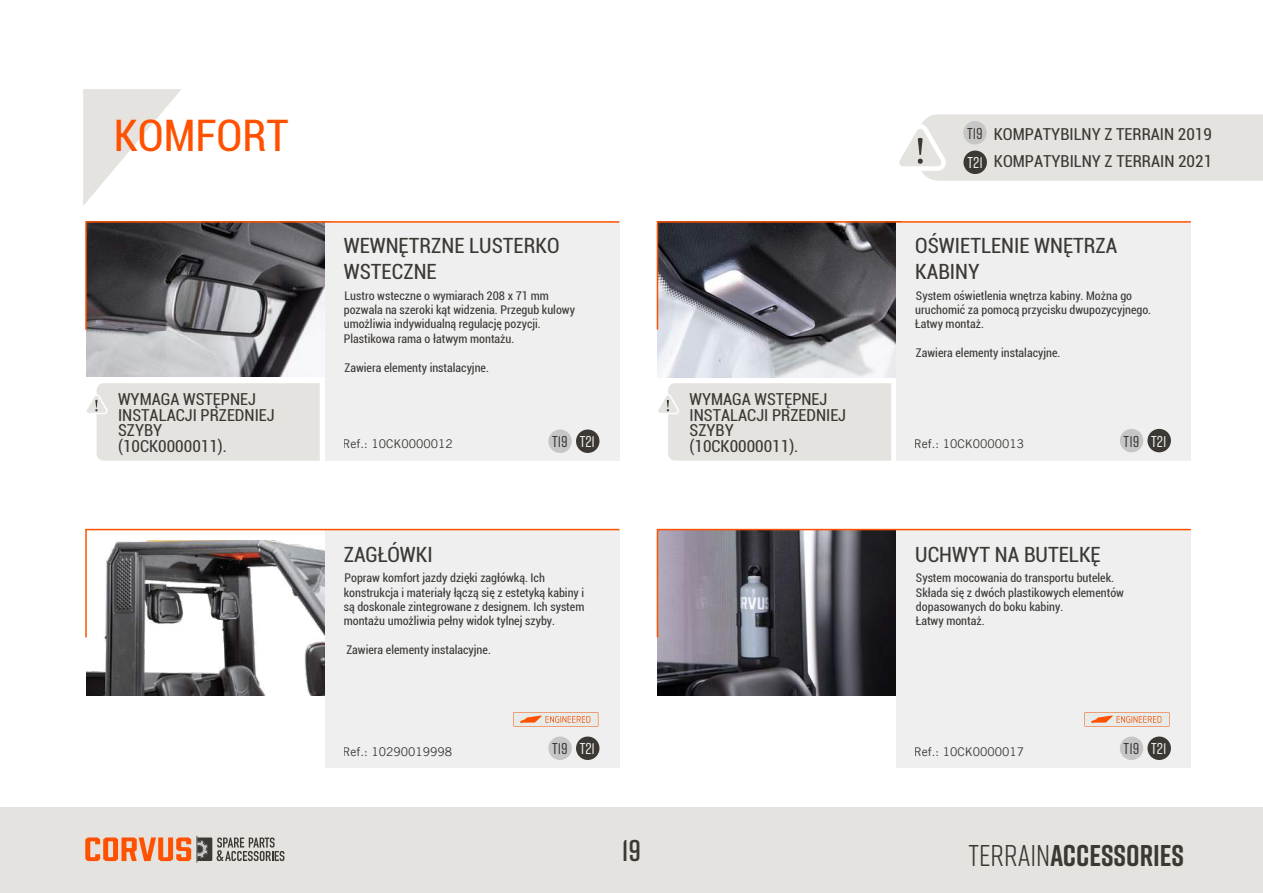
<style>
.page{position:relative;width:1263px;height:893px;background:#fff}
.page>*{position:absolute;margin:0;border:0;box-sizing:border-box;transform-origin:0 0}
.t1{font:condensed 43.5px "Roboto";color:#ff5100}
.t2{font:700 30px "Rift";color:#3c3935}
.t3{font:600 30px "Rift";color:#3c3935}
.t4{font:condensed 21px/26px "Roboto";color:#3c3935}
.t5{font:condensed 16.5px/15.6px "Roboto";color:#3c3935}
.t6{font:500 15.75px "Rift";color:#3c3935}
.t7{font:500 15.75px "Rift";color:#efefef}
.t8{font:condensed 12px/14.4px "Roboto";color:#3c3935}
.t9{font:12px "Trade Gothic LT";color:#3c3935}
.s1{color:#efefef}
.s2{font-weight:400}
</style>
<div class="page">
<div style="left:0;top:807px;width:1263px;height:86px;background:#e4e3df"></div>
<svg style="left:85px;top:836px;width:199px;height:27px"></svg>
<svg style="left:83px;top:89px;width:98px;height:117px"></svg>
<svg style="left:899px;top:114px;width:364px;height:67px;background:#e1e0dd"></svg>
<img style="left:86px;top:331px;width:219px;height:46px">
<img style="left:657px;top:331px;width:239px;height:46px">
<img style="left:86px;top:639px;width:239px;height:56px">
<img style="left:657px;top:639px;width:239px;height:56px">
<div style="left:87px;top:383px;width:233px;height:78px;background:#e4e3df"></div>
<div style="left:658px;top:383px;width:233px;height:78px;background:#e4e3df"></div>
<div style="left:325px;top:530px;width:294px;height:238px;background:#efefef"></div>
<svg style="left:85px;top:528px;width:535px;height:111px"></svg>
<div style="left:548px;top:736px;width:24px;height:24px;background:#c7c6c6;border-radius:50%"></div>
<div style="left:576px;top:736px;width:23px;height:24px;background:#3c3935;border-radius:50%"></div>
<div style="left:325px;top:222px;width:294px;height:239px;background:#efefef"></div>
<svg style="left:85px;top:221px;width:535px;height:110px"></svg>
<div style="left:548px;top:429px;width:24px;height:24px;background:#c7c6c6;border-radius:50%"></div>
<div style="left:576px;top:429px;width:23px;height:24px;background:#3c3935;border-radius:50%"></div>
<div style="left:896px;top:530px;width:295px;height:238px;background:#efefef"></div>
<svg style="left:656px;top:528px;width:535px;height:111px"></svg>
<div style="left:1120px;top:736px;width:23px;height:24px;background:#c7c6c6;border-radius:50%"></div>
<div style="left:1147px;top:736px;width:24px;height:24px;background:#3c3935;border-radius:50%"></div>
<div style="left:896px;top:222px;width:295px;height:239px;background:#efefef"></div>
<svg style="left:656px;top:221px;width:535px;height:110px"></svg>
<div style="left:1120px;top:429px;width:23px;height:23px;background:#c7c6c6;border-radius:50%"></div>
<div style="left:1147px;top:429px;width:24px;height:23px;background:#3c3935;border-radius:50%"></div>
<svg style="left:1084px;top:712px;width:85px;height:15px"></svg>
<svg style="left:513px;top:712px;width:85px;height:15px"></svg>
<h1 class="t1" style="left:114px;top:105px;width:176px">KOMFORT</h1>
<h3 class="t6" style="left:967px;top:122px;width:17px">T19</h3>
<h3 class="t7" style="left:967px;top:152px;width:17px">T21</h3>
<h3 class="t5" style="left:994px;top:121px;width:220px;line-height:26.2px">KOMPATYBILNY Z TERRAIN 2019<br>KOMPATYBILNY Z TERRAIN 2021</h3>
<h3 class="t4" style="left:344px;top:232px;width:217px">WEWNĘTRZNE LUSTERKO<br>WSTECZNE</h3>
<p class="t8" style="left:344px;top:288px;width:233px">Lustro wsteczne o wymiarach 208 x 71 mm pozwala na szeroki kąt widzenia. Przegub kulowy umożliwia indywidualną regulację pozycji.<br>Plastikowa rama o łatwym montażu.</p>
<p class="t8" style="left:344px;top:360px;width:146px">Zawiera elementy instalacyjne.</p>
<h3 class="t5" style="left:118px;top:391px;width:158px">WYMAGA WSTĘPNEJ<br>INSTALACJI PRZEDNIEJ<br>SZYBY (10CK0000011).</h3>
<h3 class="t5" style="left:690px;top:391px;width:158px">WYMAGA WSTĘPNEJ<br>INSTALACJI PRZEDNIEJ<br>SZYBY (10CK0000011).</h3>
<h3 class="t6" style="left:552px;top:431px;width:44px">T19 <span class="s1">T21</span></h3>
<p class="t9" style="left:342px;top:437px;width:112px">Ref.: 10CK0000012</p>
<h3 class="t4" style="left:344px;top:540px;width:90px">ZAGŁÓWKI</h3>
<p class="t8" style="left:344px;top:570px;width:242px">Popraw komfort jazdy dzięki zagłówką. Ich konstrukcja i materiały łączą się z estetyką kabiny i są doskonale zintegrowane z designem. Ich system montażu umożliwia pełny widok tylnej szyby.</p>
<p class="t8" style="left:346px;top:642px;width:146px">Zawiera elementy instalacyjne.</p>
<p class="t9" style="left:342px;top:744px;width:111px">Ref.: 10290019998</p>
<h3 class="t6" style="left:552px;top:738px;width:44px">T19 <span class="s1">T21</span></h3>
<h3 class="t4" style="left:915px;top:232px;width:204px">OŚWIETLENIE WNĘTRZA<br>KABINY</h3>
<p class="t8" style="left:915px;top:288px;width:237px">System oświetlenia wnętrza kabiny. Można go uruchomić za pomocą przycisku dwupozycyjnego.<br>Łatwy montaż.</p>
<p class="t8" style="left:916px;top:345px;width:146px">Zawiera elementy instalacyjne.</p>
<p class="t9" style="left:914px;top:437px;width:112px">Ref.: 10CK0000013</p>
<h3 class="t6" style="left:1124px;top:430px;width:44px">T19 <span class="s1">T21</span></h3>
<h3 class="t4" style="left:915px;top:540px;width:187px">UCHWYT NA BUTELKĘ</h3>
<p class="t8" style="left:916px;top:570px;width:210px">System mocowania do transportu butelek.<br>Składa się z dwóch plastikowych elementów dopasowanych do boku kabiny.<br>Łatwy montaż.</p>
<p class="t9" style="left:914px;top:744px;width:112px">Ref.: 10CK0000017</p>
<h3 class="t6" style="left:1124px;top:738px;width:44px">T19 <span class="s1">T21</span></h3>
<h2 class="t3" style="left:622px;top:829px;width:21px">1 91</h2>
<h2 class="t2" style="left:968px;top:833px;width:217px"><span class="s2">TERRAIN</span>ACCESSORIES</h2>
</div>
